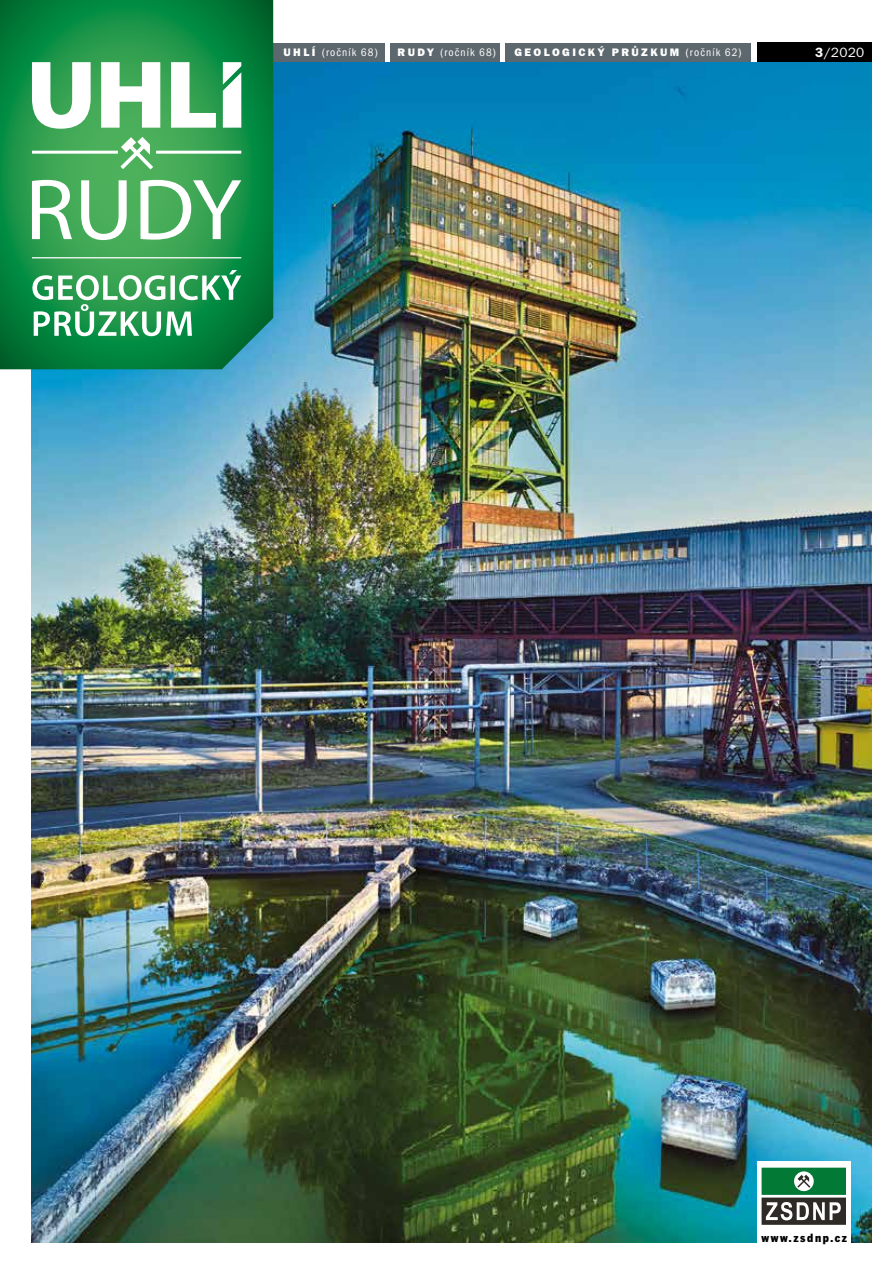
<style>
.page{position:relative;width:893px;height:1263px;background:#fff}
.page>*{position:absolute;margin:0;border:0;box-sizing:border-box;transform-origin:0 0}
.t1{font:13.5px "Franklin Gothic CE";color:#fff}
.t2{font:11.25px "Franklin Got Itc TOT Boo Con";letter-spacing:.1em;color:#fff}
.t3{font:11.25px "Franklin Got Itc TOT Hea";letter-spacing:.215em;color:#fff}
.t4{font:900 condensed 11.25px "Benton Sans";letter-spacing:.15em;color:#000}
.s1{font-family:"Franklin Got Itc TOT Hea"}
.s2{font-family:"Franklin Got Itc TOT Boo Con"}
.s3{font-weight:600}
</style>
<div class="page">
<div style="left:265px;top:43px;width:120px;height:27px;background:#5d686e"></div>
<div style="left:391px;top:43px;width:109px;height:27px;background:#5d686e"></div>
<div style="left:506px;top:43px;width:245px;height:27px;background:#5d686e"></div>
<div style="left:757px;top:43px;width:115px;height:19px;background:#000"></div>
<img style="left:32px;top:62px;width:840px;height:1180px">
<svg style="left:0;top:0;width:273px;height:369px;background:#178e47"></svg>
<svg style="left:32px;top:180px;width:209px;height:60px"></svg>
<svg style="left:32px;top:270px;width:209px;height:66px"></svg>
<hr style="left:32px;top:257px;width:209px;height:1px;background:#fff">
<svg style="left:32px;top:62px;width:209px;height:67px"></svg>
<hr style="left:32px;top:151px;width:86px;height:3px;background:#fff">
<hr style="left:156px;top:151px;width:85px;height:3px;background:#fff">
<svg style="left:120px;top:137px;width:33px;height:33px"></svg>
<div style="left:757px;top:1161px;width:93px;height:81px;background:#fff"></div>
<svg style="left:762px;top:1168px;width:84px;height:57px"></svg>
<p class="t2" style="left:284px;top:46px;width:95px"><span class="s1">UHLÍ</span> (ročník 68)</p>
<p class="t2" style="left:398px;top:46px;width:100px"><span class="s1">RUDY</span> (ročník 68)</p>
<p class="t3" style="left:514px;top:46px;width:228px">GEOLOGICKÝ PRŮZKUM <span class="s2">(ročník 62)</span></p>
<p class="t1" style="left:815px;top:44px;width:51px"><span class="s3">3</span>/2020</p>
<p class="t4" style="left:761px;top:1231px;width:87px">www.zsdnp.cz</p>
</div>
